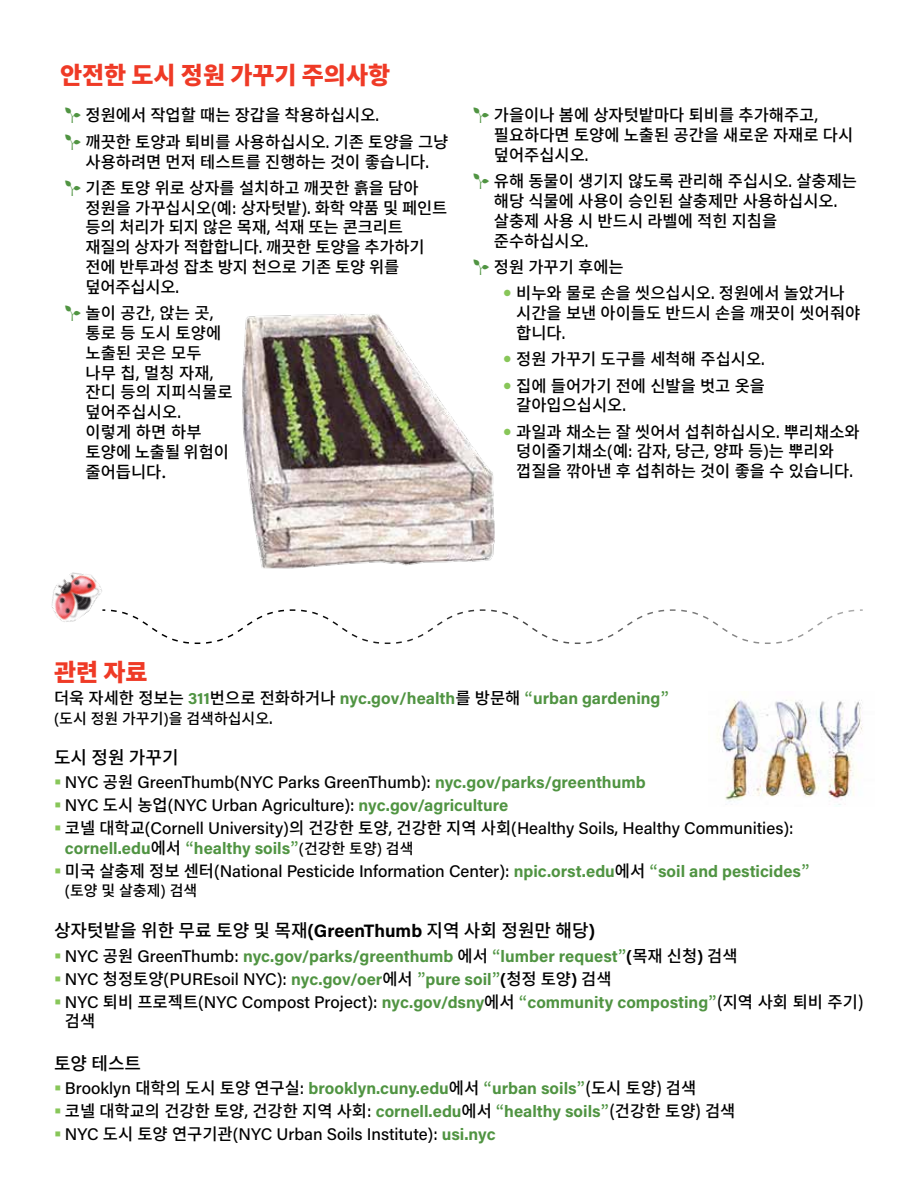
<style>
.page{position:relative;width:918px;height:1188px;background:#fff}
.page>*{position:absolute;margin:0;border:0;box-sizing:border-box;transform-origin:0 0}
.t1{font:800 24px "Source Han Sans K";color:#ef3a26}
.t2{font:500 18px "Source Han Sans K";color:#000}
.t3{font:500 16.5px/19.8px "Source Han Sans K";color:#000}
.t4{font:500 16.5px/19.8px "Acumin Pro";color:#000}
.t5{font:700 16.5px "Acumin Pro";color:#509442}
.t6{font:500 15px "Source Han Sans K";color:#000}
.s1{font-family:"Acumin Pro"}
.s2{font-family:"Source Han Sans K";font-weight:500;color:#000}
.s3{font-family:"Source Han Sans K";font-weight:500}
.s4{font-family:"Acumin Pro";font-size:16.5px}
.s5{color:#88c659}
.s6{font-family:"Source Han Sans K"}
.s7{font-weight:700;color:#509442}
.s8{font-family:"Source Han Sans K";color:#509442}
.s9{font-size:15px}
.s10{font-family:"Source Han Sans K";font-size:15px}
.s11{font-family:"Acumin Pro";font-weight:700}
.s12{font-weight:500;color:#000}
.s13{color:#000}
.s14{font-family:"Acumin Pro";font-weight:700;color:#509442}
.s15{color:#509442}
</style>
<div class="page">
<svg style="left:111px;top:609px;width:752px;height:35px"></svg>
<img style="left:51px;top:572px;width:55px;height:50px">
<img style="left:717px;top:700px;width:146px;height:106px">
<img style="left:242px;top:314px;width:253px;height:255px">
<h1 class="t1" style="left:60px;top:61px;width:332px">안전한 도시 정원 가꾸기 주의사항</h1>
<p class="t3" style="left:86px;top:103px;width:364px;line-height:26.2px">정원에서 작업할 때는 장갑을 착용하십시오<span class="s1">.<br></span>깨끗한 토양과 퇴비를 사용하십시오<span class="s1">.</span> 기존 토양을 그냥</p>
<p class="t3" style="left:86px;top:149px;width:345px;line-height:26.2px">사용하려면 먼저 테스트를 진행하는 것이 좋습니다<span class="s1">. </span>기존 토양 위로 상자를 설치하고 깨끗한 흙을 담아</p>
<p class="t3" style="left:86px;top:198px;width:363px">정원을 가꾸십시오<span class="s1">(</span>예<span class="s1">:</span> 상자텃밭<span class="s1">).</span> 화학 약품 및 페인트 등의 처리가 되지 않은 목재<span class="s1">,</span> 석재 또는 콘크리트 재질의 상자가 적합합니다<span class="s1">.</span> 깨끗한 토양을 추가하기 전에 반투과성 잡초 방지 천으로 기존 토양 위를 덮어주십시오<span class="s1">.</span></p>
<p class="t3" style="left:86px;top:304px;width:149px">놀이 공간<span class="s1">,</span> 앉는 곳<span class="s1">, </span>통로 등 도시 토양에 노출된 곳은 모두 나무 칩<span class="s1">,</span> 멀칭 자재<span class="s1">, </span>잔디 등의 지피식물로 덮어주십시오<span class="s1">.<br></span>이렇게 하면 하부 토양에 노출될 위험이 줄어듭니다.</p>
<p class="t3" style="left:494px;top:106px;width:361px">가을이나 봄에 상자텃밭마다 퇴비를 추가해주고<span class="s1">, </span>필요하다면 토양에 노출된 공간을 새로운 자재로 다시 덮어주십시오<span class="s1">.</span></p>
<p class="t3" style="left:494px;top:172px;width:365px">유해 동물이 생기지 않도록 관리해 주십시오<span class="s1">.</span> 살충제는 해당 식물에 사용이 승인된 살충제만 사용하십시오<span class="s1">. </span>살충제 사용 시 반드시 라벨에 적힌 지침을 준수하십시오<span class="s1">.</span></p>
<p class="t3" style="left:516px;top:254px;width:330px;line-height:26.2px;text-indent:-22px">정원 가꾸기 후에는<br>비누와 물로 손을 씻으십시오<span class="s1">.</span> 정원에서 놀았거나</p>
<p class="t3" style="left:516px;top:304px;width:346px">시간을 보낸 아이들도 반드시 손을 깨끗이 씻어줘야 합니다<span class="s1">.</span></p>
<p class="t3" style="left:516px;top:346px;width:250px;line-height:26.2px">정원 가꾸기 도구를 세척해 주십시오<span class="s1">. </span>집에 들어가기 전에 신발을 벗고 옷을</p>
<p class="t3" style="left:516px;top:392px;width:345px;line-height:26.2px">갈아입으십시오<span class="s1">.<br></span>과일과 채소는 잘 씻어서 섭취하십시오<span class="s1">.</span> 뿌리채소와</p>
<p class="t3" style="left:516px;top:442px;width:338px">덩이줄기채소<span class="s1">(</span>예<span class="s1">:</span> 감자<span class="s1">,</span> 당근<span class="s1">,</span> 양파 등<span class="s1">)</span>는 뿌리와 껍질을 깎아낸 후 섭취하는 것이 좋을 수 있습니다<span class="s1">.</span></p>
<h1 class="t1" style="left:54px;top:659px;width:95px">관련 자료</h1>
<p class="t5" style="left:54px;top:687px;width:617px"><span class="s2">더욱 자세한 정보는</span> 311<span class="s2">번으로 전화하거나</span> nyc.gov/health<span class="s2">를 방문해</span> <span class="s3">“</span>urban gardening<span class="s3">”</span></p>
<p class="t6" style="left:54px;top:710px;width:220px"><span class="s1">(</span>도시 정원 가꾸기<span class="s1">)</span>을 검색하십시오<span class="s4">.</span></p>
<p class="t2" style="left:54px;top:747px;width:126px">도시 정원 가꾸기</p>
<p class="t4" style="left:54px;top:771px;width:593px"><span class="s5">▪</span> NYC <span class="s6">공원</span> GreenThumb(NYC Parks GreenThumb): <span class="s7">nyc.gov/parks/greenthumb</span></p>
<p class="t4" style="left:54px;top:794px;width:456px"><span class="s5">▪</span> NYC <span class="s6">도시 농업</span>(NYC Urban Agriculture): <span class="s7">nyc.gov/agriculture</span></p>
<p class="t4" style="left:65px;top:817px;width:730px;text-indent:-11px"><span class="s5">▪</span> <span class="s6">코넬 대학교</span>(Cornell University)<span class="s6">의 건강한 토양</span>, <span class="s6">건강한 지역 사회</span>(Healthy Soils, Healthy Communities): <span class="s7">cornell.edu</span><span class="s6">에서</span> <span class="s8">“</span><span class="s7">healthy soils</span><span class="s8">”</span><span class="s9">(</span><span class="s10">건강한 토양</span><span class="s9">)</span> <span class="s10">검색</span></p>
<p class="t4" style="left:54px;top:860px;width:757px"><span class="s5">▪</span> <span class="s6">미국 살충제 정보 센터</span>(National Pesticide Information Center): <span class="s7">npic.orst.edu</span><span class="s6">에서</span> <span class="s8">“</span><span class="s7">soil and pesticides</span><span class="s8">”</span></p>
<p class="t6" style="left:65px;top:882px;width:134px"><span class="s1">(</span>토양 및 살충제<span class="s1">)</span> 검색</p>
<p class="t2" style="left:54px;top:921px;width:543px">상자텃밭을 위한 무료 토양 및 목재<span class="s11">(GreenThumb</span> 지역 사회 정원만 해당<span class="s11">)</span></p>
<p class="t5" style="left:54px;top:944px;width:685px"><span class="s5">▪</span> <span class="s12">NYC</span> <span class="s2">공원</span> <span class="s12">GreenThumb:</span> nyc.gov/parks/greenthumb <span class="s2">에서</span> <span class="s3">“</span>lumber request<span class="s3">”</span><span class="s13">(</span><span class="s2">목재 신청</span><span class="s13">)</span> <span class="s2">검색</span></p>
<p class="t5" style="left:54px;top:967px;width:559px"><span class="s5">▪</span> <span class="s12">NYC</span> <span class="s2">청정토양</span><span class="s12">(PUREsoil NYC):</span> nyc.gov/oer<span class="s2">에서</span> <span class="s3">”</span>pure soil<span class="s3">”</span><span class="s13">(</span><span class="s2">청정 토양</span><span class="s13">)</span> <span class="s2">검색</span></p>
<p class="t5" style="left:54px;top:990px;width:811px"><span class="s5">▪</span> <span class="s12">NYC</span> <span class="s2">퇴비 프로젝트</span><span class="s12">(NYC Compost Project):</span> nyc.gov/dsny<span class="s2">에서</span> <span class="s3">“</span>community composting<span class="s3">”</span><span class="s2">(지역 사회 퇴비 주기)</span></p>
<p class="t3" style="left:65px;top:1012px;width:32px">검색</p>
<p class="t2" style="left:54px;top:1054px;width:89px">토양 테스트</p>
<p class="t5" style="left:54px;top:1077px;width:644px"><span class="s5">▪</span> <span class="s12">Brooklyn</span> <span class="s2">대학의 도시 토양 연구실</span><span class="s12">:</span> brooklyn.cuny.edu<span class="s2">에서</span> <span class="s3">“</span>urban soils<span class="s3">”</span><span class="s2">(도시 토양) 검색</span></p>
<p class="t3" style="left:54px;top:1102px;width:683px"><span class="s5">▪</span> 코넬 대학교의 건강한 토양<span class="s1">,</span> 건강한 지역 사회<span class="s1">:</span> <span class="s14">cornell.edu</span>에서 <span class="s15">“</span><span class="s14">healthy soils</span><span class="s15">”</span>(건강한 토양) 검색</p>
<p class="t4" style="left:54px;top:1124px;width:443px"><span class="s5">▪</span> NYC <span class="s6">도시 토양 연구기관</span>(NYC Urban Soils Institute): <span class="s7">usi.nyc</span></p>
</div>
